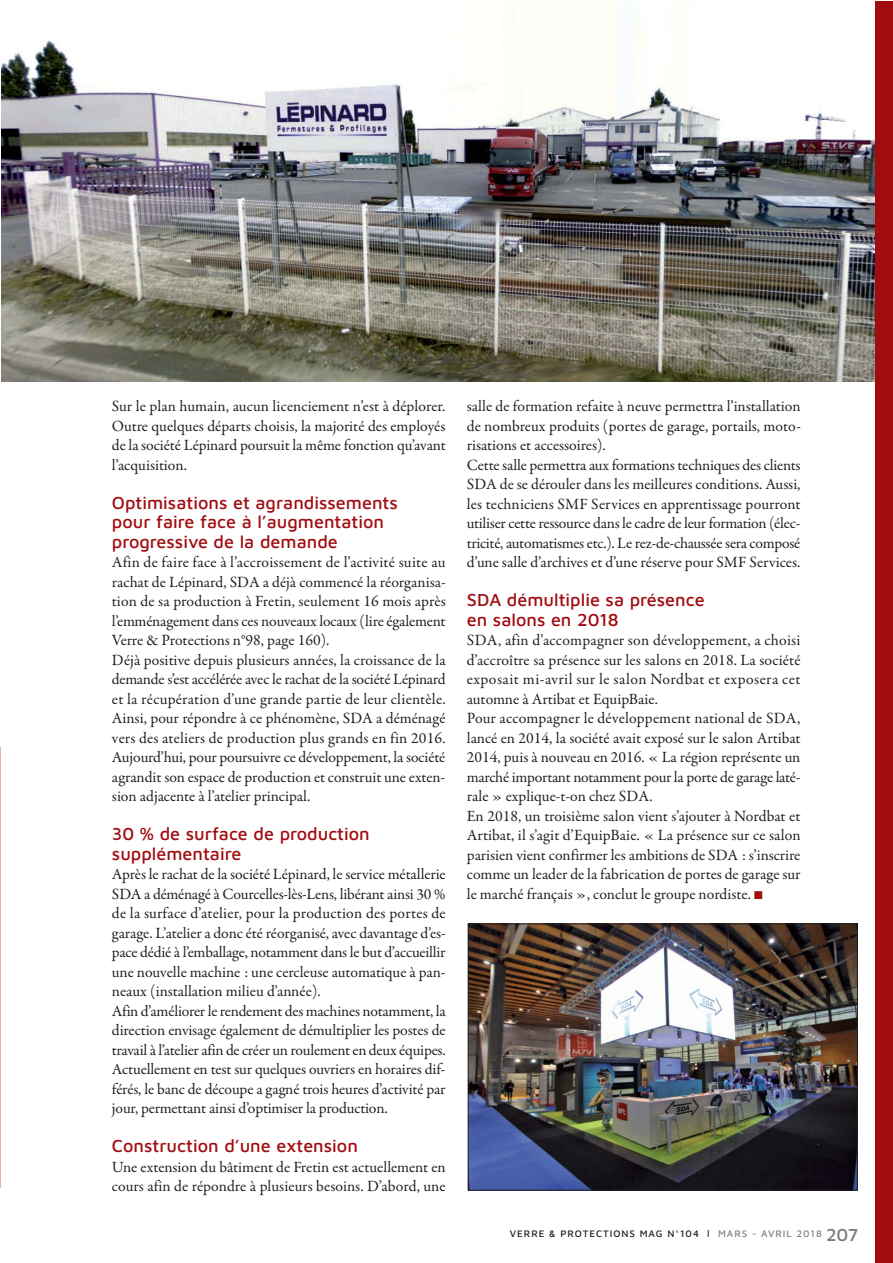
<style>
.page{position:relative;width:893px;height:1263px;background:#fff}
.page>*{position:absolute;margin:0;border:0;box-sizing:border-box;transform-origin:0 0}
.t1{font:500 18px/19.5px "Maven Pro";color:#a10c10}
.t2{font:15.75px/19.5px "Garamond Premr Pro";letter-spacing:-.005em;color:#231f20}
.t3{font:500 9.75px "Maven Pro";letter-spacing:.1em;color:#231f20}
.s1{color:#a10c10}
.s2{font-family:"Helvetica Neue LT Std";font-weight:400}
.s3{color:#808285}
.s4{font-size:18px;color:#797a7d}
</style>
<div class="page">
<img style="left:1px;top:5px;width:874px;height:376px">
<hr style="left:0;top:747px;width:1px;height:441px;background:#e5b7a5">
<div style="left:875px;top:1px;width:17px;height:1262px;background:#a10c10"></div>
<img style="left:470px;top:925px;width:386px;height:263px">
<div style="left:468px;top:923px;width:390px;height:267px;border:1px solid #231f20"></div>
<p class="t2" style="left:112px;top:397px;width:335px;text-align:justify">Sur le plan humain, aucun licenciement n’est à déplorer.<br>Outre quelques départs choisis, la majorité des employés de la société Lépinard poursuit la même fonction qu’avant l’acquisition.</p>
<p class="t1" style="left:112px;top:492px;width:287px">Optimisations et agrandissements pour faire face à l’augmentation progressive de la demande</p>
<p class="t2" style="left:112px;top:553px;width:335px">Afin de faire face à l’accroissement de l’activité suite au rachat de Lépinard, SDA a déjà commencé la réorganisa&shy;tion de sa production à Fretin, seulement 16 mois après l’emménagement dans ces nouveaux locaux (lire également Verre &amp; Protections n°98, page 160).<br>Déjà positive depuis plusieurs années, la croissance de la demande s’est accélérée avec le rachat de la société Lépinard et la récupération d’une grande partie de leur clientèle.<br>Ainsi, pour répondre à ce phénomène, SDA a déménagé vers des ateliers de production plus grands en fin 2016.<br>Aujourd’hui, pour poursuivre ce développement, la société agrandit son espace de production et construit une exten&shy;sion adjacente à l’atelier principal.</p>
<p class="t1" style="left:112px;top:823px;width:259px">30 % de surface de production supplémentaire</p>
<p class="t2" style="left:112px;top:865px;width:335px">Après le rachat de la société Lépinard, le service métallerie SDA a déménagé à Courcelles-lès-Lens, libérant ainsi 30 % de la surface d’atelier, pour la production des portes de garage. L’atelier a donc été réorganisé, avec davantage d’es&shy;pace dédié à l’emballage, notamment dans le but d’accueillir une nouvelle machine : une cercleuse automatique à pan&shy;neaux (installation milieu d’année).<br>Afin d’améliorer le rendement des machines notamment, la direction envisage également de démultiplier les postes de travail à l’atelier afin de créer un roulement en deux équipes.<br>Actuellement en test sur quelques ouvriers en horaires dif&shy;férés, le banc de découpe a gagné trois heures d’activité par jour, permettant ainsi d’optimiser la production.</p>
<p class="t1" style="left:112px;top:1135px;width:247px">Construction d’une extension</p>
<p class="t2" style="left:112px;top:1157px;width:335px">Une extension du bâtiment de Fretin est actuellement en cours afin de répondre à plusieurs besoins. D’abord, une</p>
<p class="t2" style="left:467px;top:397px;width:336px">salle de formation refaite à neuve permettra l’installation de nombreux produits (portes de garage, portails, moto&shy;risations et accessoires).<br>Cette salle permettra aux formations techniques des clients SDA de se dérouler dans les meilleures conditions. Aussi, les techniciens SMF Services en apprentissage pourront utiliser cette ressource dans le cadre de leur formation (élec&shy;tricité, automatismes etc.). Le rez-de-chaussée sera composé d’une salle d’archives et d’une réserve pour SMF Services.</p>
<p class="t1" style="left:467px;top:589px;width:239px">SDA démultiplie sa présence en salons en 2018</p>
<p class="t2" style="left:467px;top:631px;width:335px">SDA, afin d’accompagner son développement, a choisi d’accroître sa présence sur les salons en 2018. La société exposait mi-avril sur le salon Nordbat et exposera cet automne à Artibat et EquipBaie.<br>Pour accompagner le développement national de SDA, lancé en 2014, la société avait exposé sur le salon Artibat 2014, puis à nouveau en 2016. « La région représente un marché important notamment pour la porte de garage laté&shy;rale » explique-t-on chez SDA.<br>En 2018, un troisième salon vient s’ajouter à Nordbat et Artibat, il s’agit d’EquipBaie. « La présence sur ce salon parisien vient confirmer les ambitions de SDA : s’inscrire comme un leader de la fabrication de portes de garage sur le marché français », conclut le groupe nordiste. <span class="s1">■</span></p>
<p class="t3" style="left:510px;top:1227px;width:350px">VERRE &amp; PROTECTIONS MAG N°104 <span class="s2">I</span> <span class="s3">MARS - AVRIL 2018</span> <span class="s4">207</span></p>
</div>
